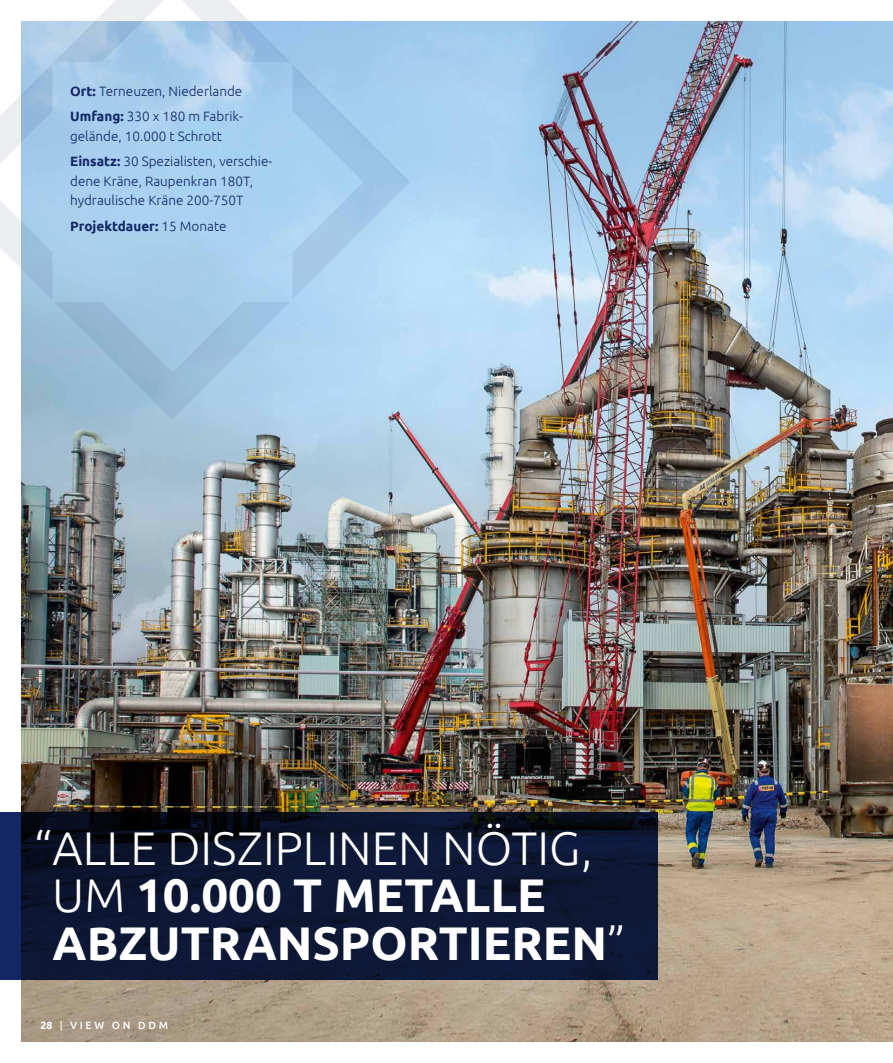
<style>
.page{position:relative;width:893px;height:1063px;background:#fff}
.page>*{position:absolute;margin:0;border:0;box-sizing:border-box;transform-origin:0 0}
.t1{font:700 47.25px/47.2px "Ubuntu";color:#fff}
.t2{font:300 13.5px/25.5px "Ubuntu";color:#142765}
.t3{font:700 13.5px "Ubuntu";color:#142765}
.t4{font:500 10.5px "Ubuntu";letter-spacing:.25em;color:#fff}
.s1{font-weight:700}
.s2{font-weight:300}
.s3{font-weight:400}
</style>
<div class="page">
<img style="left:21px;top:21px;width:872px;height:1021px">
<svg style="left:0;top:812px;width:658px;height:168px;fill:#0d1836"></svg>
<svg style="left:0;top:0;width:410px;height:420px;fill:#a8cfee"></svg>
<p class="t2" style="left:70px;top:78px;width:174px"><span class="s1">Ort:</span> Terneuzen, Niederlande<br><span class="s1">Umfang:</span> 330 x 180 m Fabrik-</p>
<p class="t2" style="left:70px;top:123px;width:204px">gelände, 10.000 t Schrott<br><span class="s1">Einsatz:</span> 30 Spezialisten, verschie-</p>
<p class="t2" style="left:70px;top:171px;width:184px;line-height:19.5px">dene Kräne, Raupenkran 180T, hydraulische Kräne 200-750T</p>
<p class="t3" style="left:70px;top:218px;width:158px">Projektdauer: <span class="s2">15 Monate</span></p>
<h1 class="t1" style="left:52px;top:824px;width:575px;text-indent:-19px"><span class="s2">“ALLE DISZIPLINEN NÖTIG,<br>UM</span> 10.000 T METALLE<br>ABZUTRANSPORTIEREN<span class="s2">”</span></h1>
<p class="t4" style="left:40px;top:1018px;width:129px"><span class="s1">28</span> <span class="s3">|</span> VIEW ON DDM</p>
</div>
